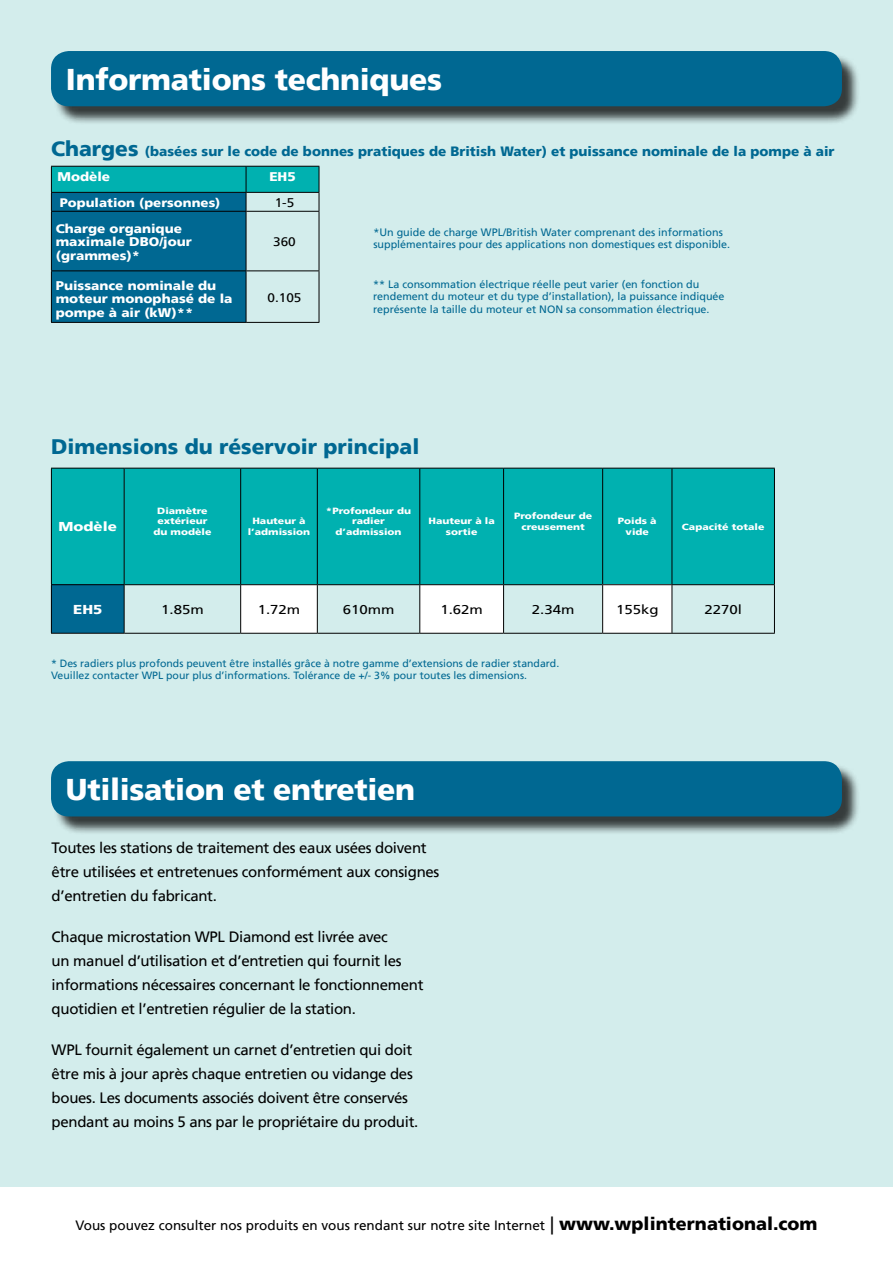
<style>
.page{position:relative;width:893px;height:1263px;background:#fff}
.page>*{position:absolute;margin:0;border:0;box-sizing:border-box;transform-origin:0 0}
.t1{font:900 30px "Frutiger";letter-spacing:-.01em;color:#fff}
.t2{font:900 21px "Frutiger";color:#006892}
.t3{font:15px/24px "Frutiger";letter-spacing:-.02em;color:#000}
.t4{font:13.5px "Frutiger";color:#000}
.t5{font:900 13.5px "Frutiger";color:#006892}
.t6{font:12.9px "Frutiger";color:#000;scale:1.17 1}
.t7{font:900 12.9px "Frutiger";color:#fff;scale:1.17 1}
.t8{font:900 12.6px/13.4px "Frutiger";color:#fff;scale:1.08 1}
.t9{font:12.6px "Frutiger";color:#000;scale:1.08 1}
.t10{font:900 12.3px "Frutiger";color:#fff;scale:1.08 1}
.t11{font:10.8px/12.3px "Frutiger";color:#006892}
.t12{font:10.5px/12px "Frutiger";color:#006892}
.t13{font:900 9px/10.8px "Frutiger";color:#fff;text-align:center;scale:1.17 1}
.s1{font-size:21px}
.s2{font-size:18px}
.s3{font-weight:900;font-size:18px}
</style>
<div class="page">
<div style="left:0;top:0;width:893px;height:1186px;background:#d3edec"></div>
<div style="left:51px;top:468px;width:73px;height:117px;background:#00b1b0"></div>
<div style="left:125px;top:469px;width:649px;height:115px;background:#00b1b0"></div>
<div style="left:51px;top:585px;width:73px;height:48px;background:#006892"></div>
<svg style="left:241px;top:585px;width:262px;height:48px"></svg>
<div style="left:603px;top:585px;width:69px;height:48px;background:#fff"></div>
<hr style="left:51px;top:468px;width:73px;height:1px;background:#000">
<hr style="left:51px;top:468px;width:1px;height:116px;background:#000">
<hr style="left:124px;top:468px;width:117px;height:1px;background:#000">
<hr style="left:124px;top:468px;width:1px;height:116px;background:#000">
<hr style="left:241px;top:468px;width:76px;height:1px;background:#000">
<hr style="left:240px;top:468px;width:1px;height:116px;background:#000">
<hr style="left:317px;top:468px;width:103px;height:1px;background:#000">
<hr style="left:317px;top:468px;width:1px;height:116px;background:#000">
<hr style="left:420px;top:468px;width:84px;height:1px;background:#000">
<hr style="left:419px;top:468px;width:1px;height:116px;background:#000">
<hr style="left:504px;top:468px;width:99px;height:1px;background:#000">
<hr style="left:503px;top:468px;width:1px;height:116px;background:#000">
<hr style="left:603px;top:468px;width:69px;height:1px;background:#000">
<hr style="left:602px;top:468px;width:1px;height:116px;background:#000">
<hr style="left:672px;top:468px;width:103px;height:1px;background:#000">
<hr style="left:672px;top:468px;width:1px;height:116px;background:#000">
<hr style="left:774px;top:468px;width:1px;height:116px;background:#000">
<hr style="left:51px;top:584px;width:73px;height:1px;background:#000">
<hr style="left:51px;top:585px;width:1px;height:48px;background:#000">
<hr style="left:124px;top:584px;width:117px;height:1px;background:#000">
<hr style="left:124px;top:585px;width:1px;height:48px;background:#000">
<hr style="left:241px;top:584px;width:76px;height:1px;background:#000">
<hr style="left:240px;top:585px;width:1px;height:48px;background:#000">
<hr style="left:317px;top:584px;width:103px;height:1px;background:#000">
<hr style="left:317px;top:585px;width:1px;height:48px;background:#000">
<hr style="left:420px;top:584px;width:84px;height:1px;background:#000">
<hr style="left:419px;top:585px;width:1px;height:48px;background:#000">
<hr style="left:504px;top:584px;width:99px;height:1px;background:#000">
<hr style="left:503px;top:585px;width:1px;height:48px;background:#000">
<hr style="left:603px;top:584px;width:69px;height:1px;background:#000">
<hr style="left:602px;top:585px;width:1px;height:48px;background:#000">
<hr style="left:672px;top:584px;width:103px;height:1px;background:#000">
<hr style="left:672px;top:585px;width:1px;height:48px;background:#000">
<hr style="left:774px;top:585px;width:1px;height:48px;background:#000">
<hr style="left:51px;top:633px;width:73px;height:1px;background:#000">
<hr style="left:124px;top:633px;width:117px;height:1px;background:#000">
<hr style="left:241px;top:633px;width:76px;height:1px;background:#000">
<hr style="left:317px;top:633px;width:103px;height:1px;background:#000">
<hr style="left:420px;top:633px;width:84px;height:1px;background:#000">
<hr style="left:504px;top:633px;width:99px;height:1px;background:#000">
<hr style="left:603px;top:633px;width:69px;height:1px;background:#000">
<hr style="left:672px;top:633px;width:103px;height:1px;background:#000">
<hr style="left:51px;top:322px;width:195px;height:1px;background:#000">
<hr style="left:246px;top:322px;width:73px;height:1px;background:#000">
<svg style="left:51px;top:166px;width:269px;height:156px"></svg>
<hr style="left:51px;top:192px;width:195px;height:1px;background:#000">
<hr style="left:246px;top:192px;width:73px;height:1px;background:#000">
<hr style="left:51px;top:270px;width:195px;height:1px;background:#000">
<hr style="left:51px;top:271px;width:1px;height:51px;background:#000">
<hr style="left:246px;top:271px;width:1px;height:51px;background:#000">
<div style="left:53px;top:53px;width:808px;height:72px;background:#000;opacity:.75"></div>
<div style="left:51px;top:51px;width:791px;height:55px;background:#006892;border-radius:18px"></div>
<div style="left:53px;top:763px;width:808px;height:72px;background:#000;opacity:.75"></div>
<div style="left:51px;top:761px;width:791px;height:55px;background:#006892;border-radius:18px"></div>
<h1 class="t1" style="left:66px;top:61px;width:378px">Informations techniques</h1>
<p class="t5" style="left:51px;top:143px;width:785px"><span class="s1">Charges</span> (basées sur le code de bonnes pratiques de British Water) et puissance nominale de la pompe à air</p>
<p class="t8" style="left:57px;top:170px;width:50px">Modèle</p>
<p class="t8" style="left:269px;top:170px;width:26px">EH5</p>
<p class="t10" style="left:60px;top:195px;width:150px">Population (personnes)</p>
<p class="t9" style="left:275px;top:195px;width:20px">1-5</p>
<p class="t8" style="left:56px;top:222px;width:127px">Charge organique maximale DBO/jour (grammes)*</p>
<p class="t9" style="left:273px;top:234px;width:22px">360</p>
<p class="t8" style="left:56px;top:279px;width:165px">Puissance nominale du moteur monophasé de la pompe à air (kW)**</p>
<p class="t9" style="left:268px;top:290px;width:33px">0.105</p>
<p class="t11" style="left:373px;top:226px;width:358px">*Un guide de charge WPL/British Water comprenant des informations supplémentaires pour des applications non domestiques est disponible.</p>
<p class="t11" style="left:373px;top:278px;width:353px">** La consommation électrique réelle peut varier (en fonction du rendement du moteur et du type d’installation), la puissance indiquée représente la taille du moteur et NON sa consommation électrique.</p>
<h2 class="t2" style="left:51px;top:434px;width:370px">Dimensions du réservoir principal</h2>
<p class="t7" style="left:59px;top:519px;width:51px">Modèle</p>
<p class="t13" style="left:153px;top:505px;width:51px">Diamètre extérieur du modèle</p>
<p class="t13" style="left:248px;top:516px;width:55px">Hauteur à l’admission</p>
<p class="t13" style="left:326px;top:505px;width:74px">*Profondeur du radier d’admission</p>
<p class="t13" style="left:428px;top:516px;width:58px">Hauteur à la sortie</p>
<p class="t13" style="left:514px;top:510px;width:68px">Profondeur de creusement</p>
<p class="t13" style="left:618px;top:516px;width:35px">Poids à vide</p>
<p class="t13" style="left:682px;top:521px;width:72px">Capacité totale</p>
<p class="t7" style="left:73px;top:601px;width:26px">EH5</p>
<p class="t6" style="left:161px;top:602px;width:38px">1.85m</p>
<p class="t6" style="left:258px;top:602px;width:38px">1.72m</p>
<p class="t6" style="left:343px;top:602px;width:46px">610mm</p>
<p class="t6" style="left:440px;top:602px;width:38px">1.62m</p>
<p class="t6" style="left:532px;top:602px;width:38px">2.34m</p>
<p class="t6" style="left:616px;top:602px;width:38px">155kg</p>
<p class="t6" style="left:704px;top:602px;width:34px">2270l</p>
<p class="t12" style="left:51px;top:657px;width:510px">* Des radiers plus profonds peuvent être installés grâce à notre gamme d’extensions de radier standard.<br>Veuillez contacter WPL pour plus d’informations. Tolérance de +/- 3% pour toutes les dimensions.</p>
<h1 class="t1" style="left:66px;top:771px;width:351px">Utilisation et entretien</h1>
<p class="t3" style="left:52px;top:836px;width:389px">Toutes les stations de traitement des eaux usées doivent être utilisées et entretenues conformément aux consignes d’entretien du fabricant.</p>
<p class="t3" style="left:52px;top:925px;width:373px">Chaque microstation WPL Diamond est livrée avec<br>un manuel d’utilisation et d’entretien qui fournit les informations nécessaires concernant le fonctionnement quotidien et l’entretien régulier de la station.</p>
<p class="t3" style="left:52px;top:1038px;width:368px">WPL fournit également un carnet d’entretien qui doit être mis à jour après chaque entretien ou vidange des boues. Les documents associés doivent être conservés pendant au moins 5 ans par le propriétaire du produit.</p>
<p class="t4" style="left:75px;top:1217px;width:744px">Vous pouvez consulter nos produits en vous rendant sur notre site Internet <span class="s2">|</span> <span class="s3">www.wplinternational.com</span></p>
</div>
